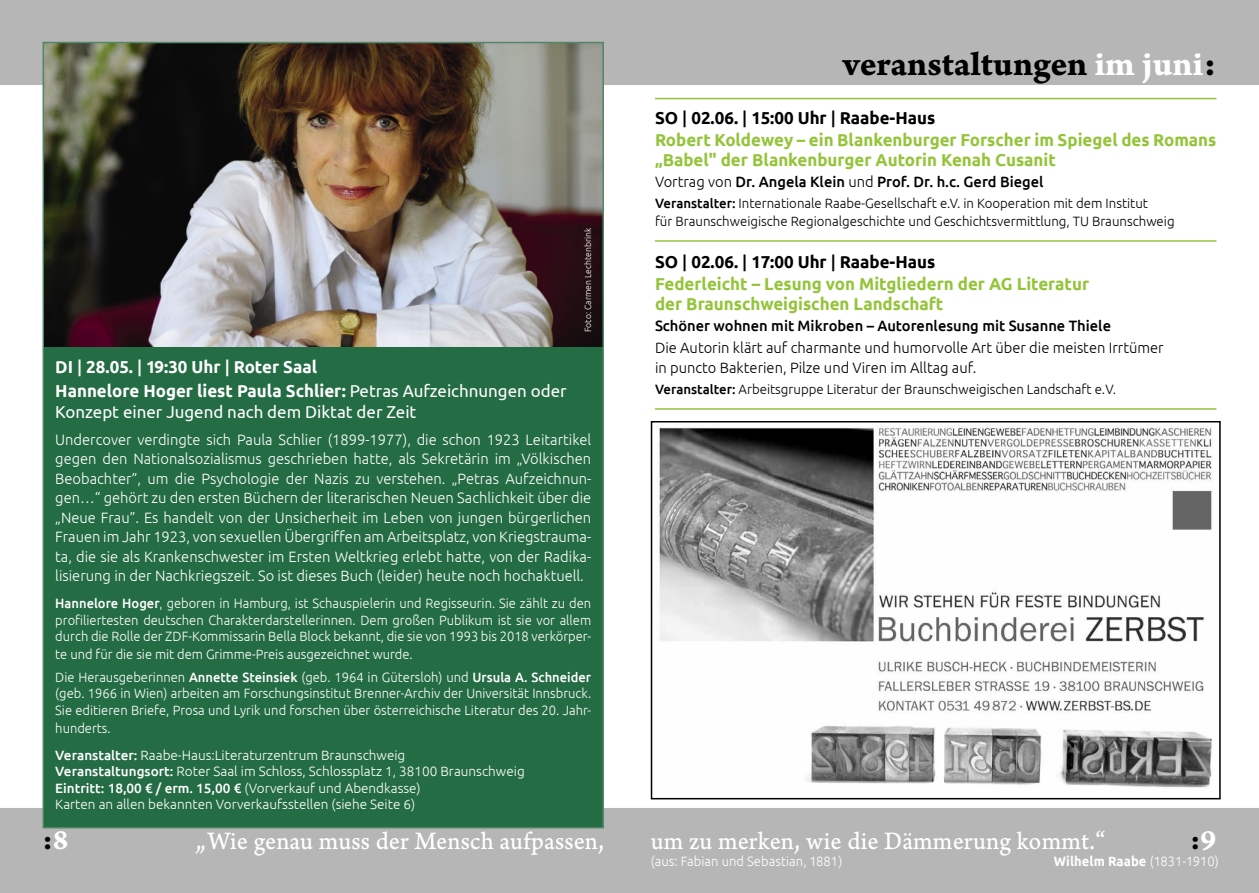
<style>
.page{position:relative;width:1259px;height:893px;background:#b6b6b6}
.page>*{position:absolute;margin:0;border:0;box-sizing:border-box;transform-origin:0 0}
.t1{font:36px "Arno Pro Bold Caption";letter-spacing:-.005em;color:#000}
.t2{font:30px "Arno Pro Bold Caption";color:#000}
.t3{font:26.25px "Arno Pro Caption";color:#fff;scale:.95 1}
.t4{font:700 17.25px/22.5px "Ubuntu";color:#94c43a}
.t5{font:700 17.25px/24px "Ubuntu";color:#fff}
.t6{font:17.25px "Ubuntu";color:#fff}
.t7{font:300 15px/19.5px "Ubuntu";color:#fff;text-align:justify}
.t8{font:300 15px/19.5px "Ubuntu";color:#000}
.t9{font:500 15px "Ubuntu";color:#000}
.t10{font:300 13.5px/16.5px "Ubuntu";color:#fff;scale:.96 1}
.t11{font:300 13.5px/18px "Ubuntu";color:#000}
.t12{font:300 13.5px/16.5px "Ubuntu";color:#fff}
.t13{font:700 13.5px "Ubuntu";letter-spacing:.005em;color:#fff;scale:.96 1}
.t14{font:300 9px "Ubuntu";color:#fff;scale:.96 1}
.s1{font-weight:500}
.s2{font-weight:400}
.s3{color:#fff}
.s4{color:#000}
.s5{font-weight:500;color:#000}
.s6{font-weight:300}
.s7{font-size:27px}
</style>
<div class="page">
<div style="left:0;top:85px;width:1259px;height:723px;background:#fff"></div>
<div style="left:43px;top:43px;width:560px;height:785px;background:#246c44"></div>
<img style="left:46px;top:45px;width:555px;height:302px">
<img style="left:654px;top:424px;width:563px;height:372px">
<div style="left:651px;top:421px;width:569px;height:378px;border:2px solid #000"></div>
<hr style="left:655px;top:98px;width:561px;height:1px;background:#94c43a">
<hr style="left:655px;top:240px;width:561px;height:2px;background:#94c43a">
<hr style="left:655px;top:408px;width:561px;height:2px;background:#94c43a">
<p class="t14" style="left:582px;top:332px;width:110px;rotate:-90deg">Foto: Carmen Lechtenbrink</p>
<p class="t5" style="left:55px;top:354px;width:513px">DI <span class="s1">|</span> 28.05. <span class="s1">|</span> 19:30 Uhr <span class="s1">|</span> Roter Saal<br>Hannelore Hoger liest Paula Schlier: <span class="s2">Petras Aufzeichnungen oder</span></p>
<p class="t6" style="left:55px;top:401px;width:363px">Konzept einer Jugend nach dem Diktat der Zeit</p>
<p class="t7" style="left:55px;top:429px;width:537px">Undercover verdingte sich Paula Schlier (1899-1977), die schon 1923 Leitartikel gegen den Nationalsozialismus geschrieben hatte, als Sekretärin im „Völkischen Beobachter”, um die Psychologie der Nazis zu verstehen. „Petras Aufzeichnun&shy;gen…“ gehört zu den ersten Büchern der literarischen Neuen Sachlichkeit über die „Neue Frau”. Es handelt von der Unsicherheit im Leben von jungen bürgerlichen Frauen im Jahr 1923, von sexuellen Übergriffen am Arbeitsplatz, von Kriegstrauma&shy;ta, die sie als Krankenschwester im Ersten Weltkrieg erlebt hatte, von der Radika&shy;lisierung in der Nachkriegszeit. So ist dieses Buch (leider) heute noch hochaktuell.</p>
<p class="t10" style="left:55px;top:595px;width:560px;text-align:justify"><span class="s1">Hannelore Hoger</span>, geboren in Hamburg, ist Schauspielerin und Regisseurin. Sie zählt zu den profiliertesten deutschen Charakterdarstellerinnen. Dem großen Publikum ist sie vor allem durch die Rolle der ZDF-Kommissarin Bella Block bekannt, die sie von 1993 bis 2018 verkörper-</p>
<p class="t10" style="left:55px;top:643px;width:560px;line-height:22.5px">te und für die sie mit dem Grimme-Preis ausgezeichnet wurde.<br>Die Herausgeberinnen <span class="s1">Annette Steinsiek</span> (geb. 1964 in Gütersloh) und <span class="s1">Ursula A. Schneider</span></p>
<p class="t10" style="left:55px;top:685px;width:560px">(geb. 1966 in Wien) arbeiten am Forschungsinstitut Brenner-Archiv der Universität Innsbruck.<br>Sie editieren Briefe, Prosa und Lyrik und forschen über österreichische Literatur des 20. Jahr-</p>
<p class="t10" style="left:55px;top:714px;width:366px;line-height:27px">hunderts.<br><span class="s1">Veranstalter:</span> Raabe-Haus:Literaturzentrum Braunschweig</p>
<p class="t12" style="left:55px;top:763px;width:471px"><span class="s1">Veranstaltungsort:</span> Roter Saal im Schloss, Schlossplatz 1, 38100 Braunschweig<br><span class="s1">Eintritt: 18,00 € / erm. 15,00 €</span> (Vorverkauf und Abendkasse)<br>Karten an allen bekannten Vorverkaufsstellen (siehe Seite 6)</p>
<h1 class="t1" style="left:842px;top:43px;width:375px">veranstaltungen <span class="s3">im juni</span>:</h1>
<p class="t4" style="left:655px;top:106px;width:563px"><span class="s4">SO</span> <span class="s5">|</span> <span class="s4">02.06.</span> <span class="s5">|</span> <span class="s4">15:00 Uhr</span> <span class="s5">|</span> <span class="s4">Raabe-Haus<br></span>Robert Koldewey – ein Blankenburger Forscher im Spiegel des Romans</p>
<p class="t4" style="left:655px;top:148px;width:402px">„Babel" der Blankenburger Autorin Kenah Cusanit</p>
<p class="t9" style="left:655px;top:172px;width:390px"><span class="s6">Vortrag von</span> Dr. Angela Klein <span class="s6">und</span> Prof. Dr. h.c. Gerd Biegel</p>
<p class="t11" style="left:655px;top:194px;width:521px"><span class="s1">Veranstalter:</span> Internationale Raabe-Gesellschaft e.V. in Kooperation mit dem Institut<br>für Braunschweigische Regionalgeschichte und Geschichtsvermittlung, TU Braunschweig</p>
<p class="t4" style="left:655px;top:250px;width:436px"><span class="s4">SO</span> <span class="s5">|</span> <span class="s4">02.06.</span> <span class="s5">|</span> <span class="s4">17:00 Uhr</span> <span class="s5">|</span> <span class="s4">Raabe-Haus<br></span>Federleicht – Lesung von Mitgliedern der AG Literatur</p>
<p class="t4" style="left:655px;top:292px;width:290px">der Braunschweigischen Landschaft</p>
<p class="t9" style="left:655px;top:316px;width:457px">Schöner wohnen mit Mikroben – Autorenlesung mit Susanne Thiele</p>
<p class="t8" style="left:655px;top:338px;width:510px">Die Autorin klärt auf charmante und humorvolle Art über die meisten Irrtümer in puncto Bakterien, Pilze und Viren im Alltag auf.</p>
<p class="t11" style="left:655px;top:380px;width:462px"><span class="s1">Veranstalter:</span> Arbeitsgruppe Literatur der Braunschweigischen Landschaft e.V.</p>
<h3 class="t3" style="left:651px;top:826px;width:481px">um zu merken, wie die Dämmerung kommt.<span class="s7">“</span></h3>
<h2 class="t2" style="left:43px;top:822px;width:28px">:<span class="s3">8</span></h2>
<h2 class="t2" style="left:1190px;top:822px;width:28px">:<span class="s3">9</span></h2>
<h3 class="t3" style="left:196px;top:826px;width:432px">„Wie genau muss der Mensch aufpassen,</h3>
<p class="t10" style="left:651px;top:853px;width:201px">(aus: Fabian und Sebastian, 1881)</p>
<p class="t13" style="left:1054px;top:853px;width:173px">Wilhelm Raabe <span class="s6">(1831-1910)</span></p>
</div>
